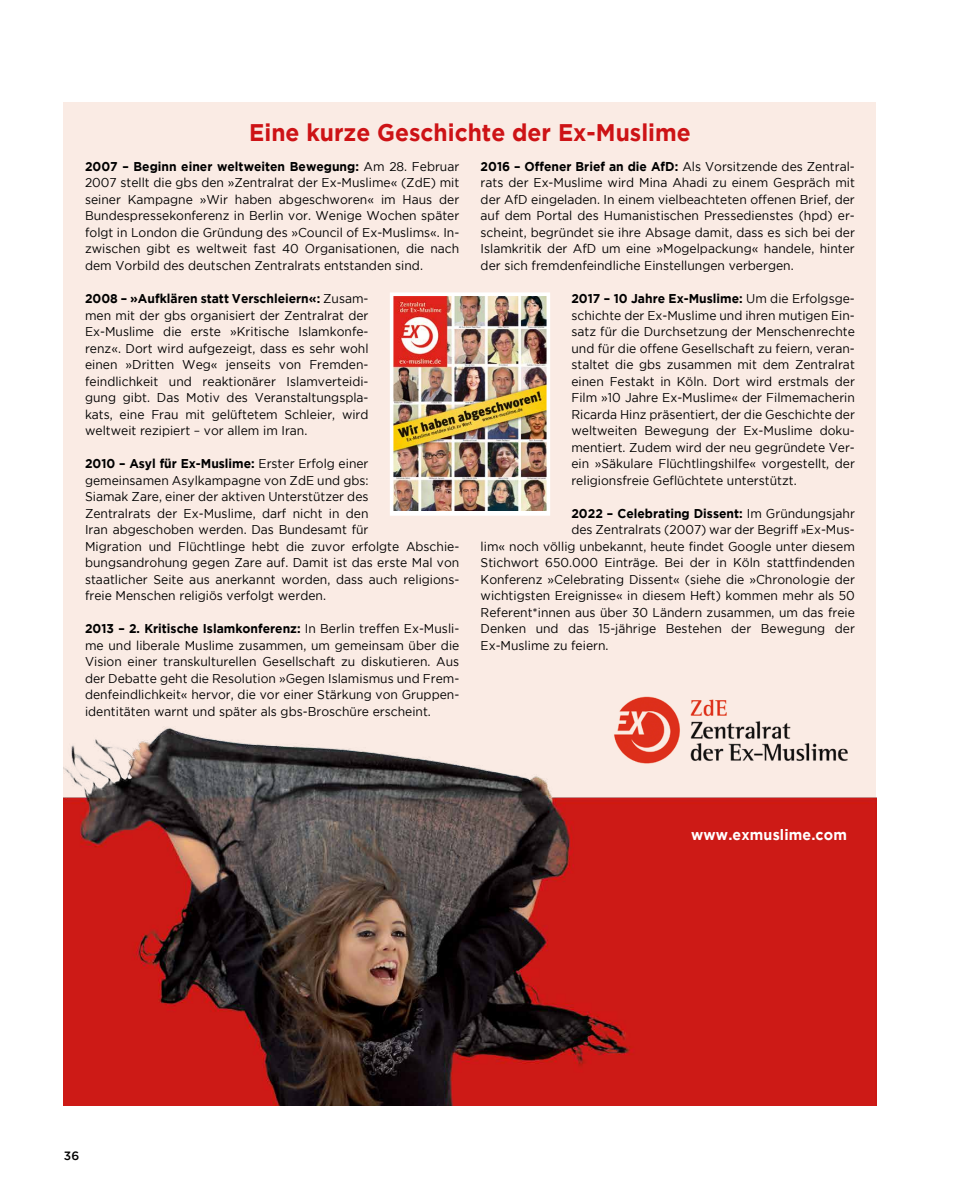
<style>
.page{position:relative;width:957px;height:1191px;background:#fff}
.page>*{position:absolute;margin:0;border:0;box-sizing:border-box;transform-origin:0 0}
.t1{font:700 24px "Gotham";color:#cd1316;scale:.95 1}
.t2{font:700 15px "Gotham";letter-spacing:.01em;color:#fff;scale:.95 1}
.t3{font:12.75px/16.5px "Gotham";color:#000;text-align:justify;scale:.95 1}
.t4{font:700 12.75px "Gotham";color:#000;scale:.95 1}
.t5{font:500 12px "Gotham";color:#000}
.s1{font-weight:700}
.s2{font-weight:400}
.s3{font-family:"Greta Text Pro";font-weight:300}
</style>
<div class="page">
<div style="left:64px;top:102px;width:812px;height:1004px;background:#faebe4"></div>
<img style="left:64px;top:728px;width:812px;height:378px">
<img style="left:390px;top:292px;width:160px;height:224px">
<img style="left:608px;top:696px;width:247px;height:70px">
<h1 class="t1" style="left:249px;top:118px;width:466px">Eine kurze Geschichte der Ex-Muslime</h1>
<p class="t3" style="left:85px;top:158px;width:395px"><span class="s1">2007 – Beginn einer weltweiten Bewegung:</span> Am 28. Februar 2007 stellt die gbs den »Zentralrat der Ex-Muslime« (ZdE) mit seiner Kampagne »Wir haben abgeschworen« im Haus der Bundespressekonferenz in Berlin vor. Wenige Wochen später folgt in London die Gründung des »Council of Ex-Muslims«. In&shy;zwischen gibt es weltweit fast 40 Organisationen, die nach dem Vorbild des deutschen Zentralrats entstanden sind.</p>
<p class="t3" style="left:85px;top:290px;width:300px"><span class="s1">2008 – »Aufklären statt Verschleiern«:</span> Zusam&shy;men mit der gbs organisiert der Zentralrat der Ex-Muslime die erste »Kritische Islamkonfe&shy;renz«. Dort wird aufgezeigt, dass es sehr wohl einen »Dritten Weg« jenseits von Fremden&shy;feindlichkeit und reaktionärer Islamverteidi&shy;gung gibt. Das Motiv des Veranstaltungspla&shy;kats, eine Frau mit gelüftetem Schleier, wird weltweit rezipiert – vor allem im Iran.</p>
<p class="t3" style="left:85px;top:455px;width:395px;text-align:left"><span class="s1">2010 – Asyl für Ex-Muslime:</span> Erster Erfolg einer<br>gemeinsamen Asylkampagne von ZdE und gbs:<br>Siamak Zare, einer der aktiven Unterstützer des<br>Zentralrats der Ex-Muslime, darf nicht in den<br>Iran abgeschoben werden. Das Bundesamt für<br>Migration und Flüchtlinge hebt die zuvor erfolgte Abschie&shy;bungsandrohung gegen Zare auf. Damit ist das erste Mal von staatlicher Seite aus anerkannt worden, dass auch religions&shy;freie Menschen religiös verfolgt werden.</p>
<p class="t3" style="left:85px;top:620px;width:395px;text-align:left"><span class="s1">2013 – 2. Kritische Islamkonferenz:</span> In Berlin treffen Ex-Musli&shy;me und liberale Muslime zusammen, um gemeinsam über die Vision einer transkulturellen Gesellschaft zu diskutieren. Aus der Debatte geht die Resolution »Gegen Islamismus und Frem&shy;denfeindlichkeit« hervor, die vor einer Stärkung von Gruppen&shy;identitäten warnt und später als gbs-Broschüre erscheint.</p>
<p class="t3" style="left:480px;top:158px;width:395px"><span class="s1">2016 – Offener Brief an die AfD:</span> Als Vorsitzende des Zentral&shy;rats der Ex-Muslime wird Mina Ahadi zu einem Gespräch mit der AfD eingeladen. In einem vielbeachteten offenen Brief, der auf dem Portal des Humanistischen Pressedienstes (hpd) er&shy;scheint, begründet sie ihre Absage damit, dass es sich bei der Islamkritik der AfD um eine »Mogelpackung« handele, hinter der sich fremdenfeindliche Einstellungen verbergen.</p>
<p class="t3" style="left:571px;top:290px;width:300px"><span class="s1">2017 – 10 Jahre Ex-Muslime:</span> Um die Erfolgsge&shy;schichte der Ex-Muslime und ihren mutigen Ein&shy;satz für die Durchsetzung der Menschenrechte und für die offene Gesellschaft zu feiern, veran&shy;staltet die gbs zusammen mit dem Zentralrat einen Festakt in Köln. Dort wird erstmals der Film »10 Jahre Ex-Muslime« der Filmemacherin Ricarda Hinz präsentiert, der die Geschichte der weltweiten Bewegung der Ex-Muslime doku&shy;mentiert. Zudem wird der neu gegründete Ver&shy;ein »Säkulare Flüchtlingshilfe« vorgestellt, der religionsfreie Geflüchtete unterstützt.</p>
<p class="t4" style="left:571px;top:505px;width:300px">2022 – Celebrating Dissent: <span class="s2">Im Gründungsjahr</span></p>
<p class="t3" style="left:571px;top:521px;width:300px">des Zentralrats (2007) war der Begriff <span class="s3">»</span>Ex-Mus-</p>
<p class="t3" style="left:480px;top:537px;width:395px">lim« noch völlig unbekannt, heute findet Google unter diesem</p>
<p class="t3" style="left:480px;top:554px;width:395px">Stichwort 650.000 Einträge. Bei der in Köln stattfindenden</p>
<p class="t3" style="left:480px;top:570px;width:395px">Konferenz »Celebrating Dissent« (siehe die »Chronologie der</p>
<p class="t3" style="left:480px;top:587px;width:395px">wichtigsten Ereignisse« in diesem Heft) kommen mehr als 50</p>
<p class="t3" style="left:480px;top:603px;width:395px">Referent*innen aus über 30 Ländern zusammen, um das freie</p>
<p class="t3" style="left:480px;top:620px;width:395px">Denken und das 15-jährige Bestehen der Bewegung der</p>
<p class="t3" style="left:480px;top:636px;width:136px">Ex-Muslime zu feiern.</p>
<p class="t2" style="left:691px;top:826px;width:166px">www.exmuslime.com</p>
<p class="t5" style="left:64px;top:1148px;width:17px">36</p>
</div>
